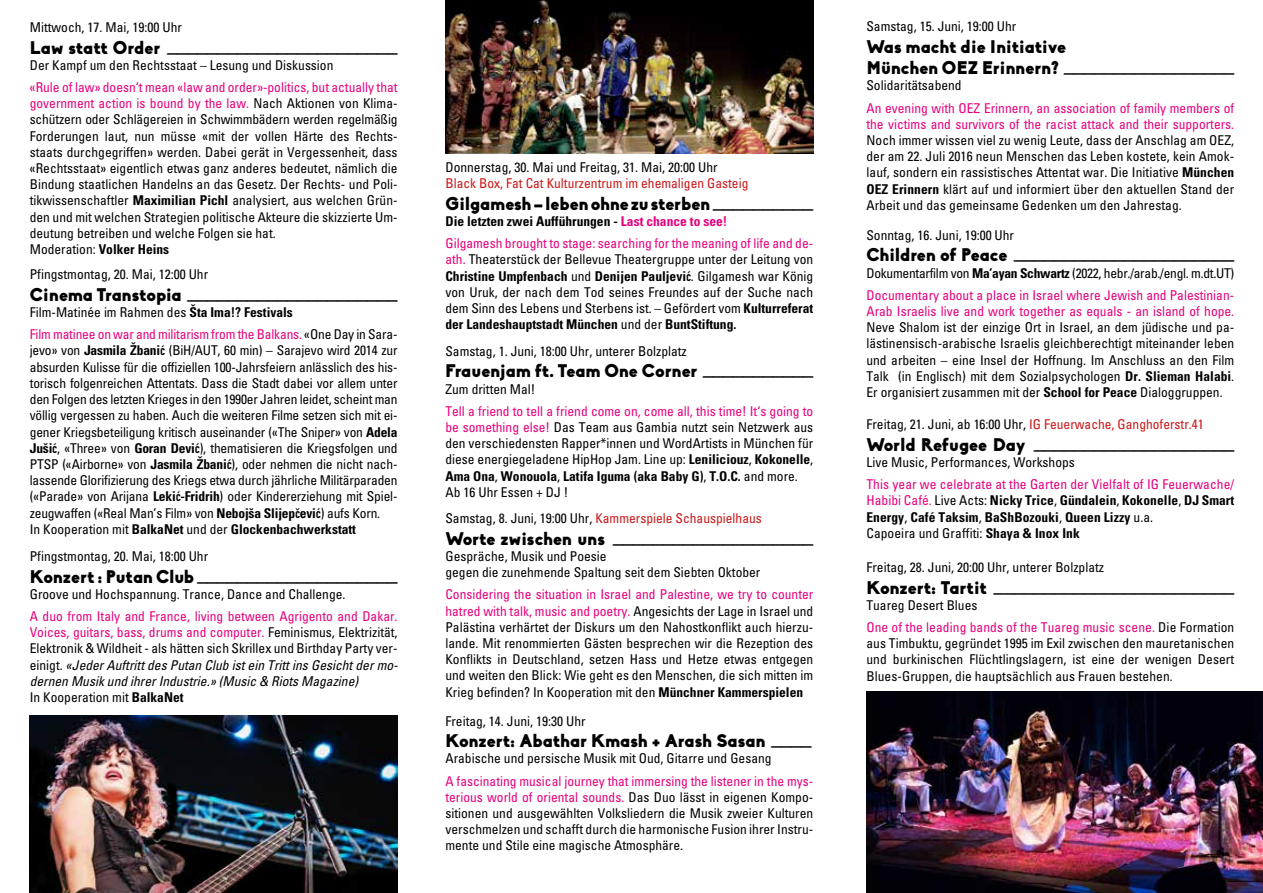
<style>
.page{position:relative;width:1263px;height:893px;background:#fff}
.page>*{position:absolute;margin:0;border:0;box-sizing:border-box;transform-origin:0 0}
.t1{font:18px "Arial";color:#000}
.t2{font:900 18px/21.6px "Biko";color:#000}
.t3{font:condensed 13.5px/16.2px "Univers";color:#000;text-align:justify}
.t4{font:condensed 13.5px/22.2px "Univers";color:#e6007d}
.t5{font:700 condensed 13.5px/16.2px "Univers";letter-spacing:.005em;color:#000}
.t6{font:condensed 13.5px "Univers";color:#cd1719}
.s1{font-family:"Biko";font-weight:900}
.s2{color:#e6007d}
.s3{font-weight:700}
.s4{color:#000}
.s5{font-weight:700;color:#000}
.s6{font-family:"DIN Condensed";font-weight:700;font-stretch:normal}
.s7{font-style:italic}
.s8{font-weight:400;color:#e6007d}
.s9{font-weight:400}
</style>
<div class="page">
<img style="left:866px;top:692px;width:397px;height:201px">
<img style="left:445px;top:0;width:368px;height:153px">
<img style="left:30px;top:716px;width:368px;height:177px">
<p class="t3" style="left:30px;top:19px;width:154px">Mittwoch, 17. Mai, 19:00 Uhr</p>
<h1 class="t1" style="left:30px;top:33px;width:369px"><span class="s1">Law statt Order</span> _______________________</h1>
<p class="t3" style="left:30px;top:57px;width:305px">Der Kampf um den Rechtsstaat – Lesung und Diskussion</p>
<p class="t3" style="left:30px;top:79px;width:369px;text-align:left"><span class="s2">«Rule of law» doesn‘t mean «law and order»-politics, but actually that government action is bound by the law.</span> Nach Aktionen von Klima&shy;schützern oder Schlägereien in Schwimmbädern werden regelmäßig Forderungen laut, nun müsse «mit der vollen Härte des Rechts&shy;staats durchgegriffen» werden. Dabei gerät in Vergessenheit, dass «Rechtsstaat» eigentlich etwas ganz anderes bedeutet, nämlich die Bindung staatlichen Handelns an das Gesetz. Der Rechts- und Poli&shy;tikwissenschaftler <span class="s3">Maximilian Pichl</span> analysiert, aus welchen Grün&shy;den und mit welchen Strategien politische Akteure die skizzierte Um&shy;deutung betreiben und welche Folgen sie hat.<br>Moderation: <span class="s3">Volker Heins</span></p>
<p class="t3" style="left:30px;top:266px;width:180px">Pfingstmontag, 20. Mai, 12:00 Uhr</p>
<h1 class="t1" style="left:30px;top:280px;width:369px"><span class="s1">Cinema Transtopia</span> _____________________</h1>
<p class="t4" style="left:30px;top:301px;width:369px"><span class="s4">Film-Matinée im Rahmen des</span> <span class="s5">Šta Ima!? Festivals<br></span>Film matinee on war and militarism from the Balkans. <span class="s4">«One Day in Sara-</span></p>
<p class="t3" style="left:30px;top:342px;width:369px;text-align:left">jevo» von <span class="s3">Jasmila Žbani</span><span class="s6">ć</span> (BiH/AUT, 60 min) – Sarajevo wird 2014 zur absurden Kulisse für die offiziellen 100-Jahrsfeiern anlässlich des his&shy;torisch folgenreichen Attentats. Dass die Stadt dabei vor allem unter den Folgen des letzten Krieges in den 1990er Jahren leidet, scheint man völlig vergessen zu haben. Auch die weiteren Filme setzen sich mit ei&shy;gener Kriegsbeteiligung kritisch auseinander («The Sniper» von <span class="s3">Adela Juši</span><span class="s6">ć</span>, «Three» von <span class="s3">Goran Devi</span><span class="s6">ć</span>), thematisieren die Kriegsfolgen und PTSP («Airborne» von <span class="s3">Jasmila Žbani</span><span class="s6">ć</span>), oder nehmen die nicht nach&shy;lassende Glorifizierung des Kriegs etwa durch jährliche Militärparaden («Parade» von Arijana <span class="s3">Leki</span><span class="s6">ć</span><span class="s3">-Fridrih</span>) oder Kindererziehung mit Spiel&shy;zeugwaffen («Real Man’s Film» von <span class="s3">Nebojša Slijep</span><span class="s6">č</span><span class="s3">evi</span><span class="s6">ć</span>) aufs Korn.<br>In Kooperation mit <span class="s3">BalkaNet</span> und der <span class="s3">Glockenbachwerkstatt</span></p>
<p class="t3" style="left:30px;top:548px;width:180px">Pfingstmontag, 20. Mai, 18:00 Uhr</p>
<h1 class="t1" style="left:30px;top:561px;width:369px"><span class="s1">Konzert : Putan Club</span> ____________________</h1>
<p class="t3" style="left:30px;top:586px;width:317px">Groove und Hochspannung. Trance, Dance and Challenge.</p>
<p class="t3" style="left:30px;top:608px;width:369px;text-align:left"><span class="s2">A duo from Italy and France, living between Agrigento and Dakar.<br>Voices, guitars, bass, drums and computer.</span> Feminismus, Elektrizität, Elektronik &amp; Wildheit - als hätten sich Skrillex und Birthday Party ver&shy;einigt. <span class="s7">«Jeder Auftritt des Putan Club ist ein Tritt ins Gesicht der mo&shy;dernen Musik und ihrer Industrie.» (Music &amp; Riots Magazine)<br></span>In Kooperation mit <span class="s3">BalkaNet</span></p>
<p class="t3" style="left:445px;top:159px;width:274px">Donnerstag, 30. Mai und Freitag, 31. Mai, 20:00 Uhr</p>
<p class="t6" style="left:445px;top:175px;width:304px">Black Box, Fat Cat Kulturzentrum im ehemaligen Gasteig</p>
<h1 class="t2" style="left:445px;top:193px;width:369px">Gilgamesh – leben ohne zu sterben <sup>__________</sup></h1>
<p class="t4" style="left:445px;top:210px;width:369px"><span class="s5">Die letzten zwei Aufführungen -</span> <span class="s3">Last chance to see!<br></span>Gilgamesh brought to stage: searching for the meaning of life and de-</p>
<p class="t3" style="left:445px;top:251px;width:369px"><span class="s2">ath.</span> Theaterstück der Bellevue Theatergruppe unter der Leitung von <span class="s3">Christine Umpfenbach</span> und <span class="s3">Denijen Pauljevi</span><span class="s6">ć</span>. Gilgamesh war König von Uruk, der nach dem Tod seines Freundes auf der Suche nach dem Sinn des Lebens und Sterbens ist. – Gefördert vom <span class="s3">Kulturreferat der Landeshauptstadt München</span> und der <span class="s3">BuntStiftung.</span></p>
<p class="t3" style="left:445px;top:342px;width:243px">Samstag, 1. Juni, 18:00 Uhr, unterer Bolzplatz</p>
<h1 class="t2" style="left:445px;top:360px;width:369px">Frauenjam ft. Team One Corner <sup>___________</sup></h1>
<p class="t3" style="left:445px;top:380px;width:91px">Zum dritten Mal!</p>
<p class="t3" style="left:445px;top:402px;width:369px;text-align:left"><span class="s2">Tell a friend to tell a friend come on, come all, this time! It‘s going to be something else!</span> Das Team aus Gambia nutzt sein Netzwerk aus den verschiedensten Rapper*innen und WordArtists in München für diese energiegeladene HipHop Jam. Line up: <span class="s3">Leniliciouz</span>, <span class="s3">Kokonelle</span>, <span class="s3">Ama Ona</span>, <span class="s3">Wonouola</span>, <span class="s3">Latifa Iguma (aka Baby G)</span>, <span class="s3">T.O.C.</span> and more.<br>Ab 16 Uhr Essen + DJ !</p>
<p class="t6" style="left:445px;top:510px;width:318px"><span class="s4">Samstag, 8. Juni, 19:00 Uhr,</span> Kammerspiele Schauspielhaus</p>
<h1 class="t1" style="left:445px;top:524px;width:369px"><span class="s1">Worte zwischen uns</span> ____________________</h1>
<p class="t3" style="left:445px;top:548px;width:316px">Gespräche, Musik und Poesie<br>gegen die zunehmende Spaltung seit dem Siebten Oktober</p>
<p class="t3" style="left:445px;top:586px;width:369px"><span class="s2">Considering the situation in Israel and Palestine, we try to counter hatred with talk, music and poetry.</span> Angesichts der Lage in Israel und Palästina verhärtet der Diskurs um den Nahostkonflikt auch hierzu&shy;lande. Mit renommierten Gästen besprechen wir die Rezeption des Konflikts in Deutschland, setzen Hass und Hetze etwas entgegen und weiten den Blick: Wie geht es den Menschen, die sich mitten im Krieg befinden? In Kooperation mit den <span class="s3">Münchner Kammerspielen</span></p>
<p class="t3" style="left:445px;top:712px;width:142px">Freitag, 14. Juni, 19:30 Uhr</p>
<h1 class="t2" style="left:445px;top:730px;width:368px">Konzert: Abathar Kmash + Arash Sasan <sup>____</sup></h1>
<p class="t3" style="left:445px;top:750px;width:328px">Arabische und persische Musik mit Oud, Gitarre und Gesang</p>
<p class="t3" style="left:445px;top:772px;width:369px"><span class="s2">A fascinating musical journey that immersing the listener in the mys&shy;terious world of oriental sounds.</span> Das Duo lässt in eigenen Kompo&shy;sitionen und ausgewählten Volksliedern die Musik zweier Kulturen verschmelzen und schafft durch die harmonische Fusion ihrer Instru&shy;mente und Stile eine magische Atmosphäre.</p>
<p class="t3" style="left:866px;top:18px;width:151px">Samstag, 15. Juni, 19:00 Uhr</p>
<h1 class="t2" style="left:866px;top:36px;width:369px">Was macht die Initiative<br>München OEZ Erinnern? <sup>_________________</sup></h1>
<p class="t3" style="left:866px;top:77px;width:97px">Solidaritätsabend</p>
<p class="t4" style="left:866px;top:99px;width:369px;line-height:16.2px">An evening with OEZ Erinnern, an association of family members of the victims and survivors of the racist attack and their supporters.</p>
<p class="t3" style="left:866px;top:132px;width:369px">Noch immer wissen viel zu wenig Leute, dass der Anschlag am OEZ, der am 22. Juli 2016 neun Menschen das Leben kostete, kein Amok&shy;lauf, sondern ein rassistisches Attentat war. Die Initiative <span class="s3">München OEZ Erinnern</span> klärt auf und informiert über den aktuellen Stand der Arbeit und das gemeinsame Gedenken um den Jahrestag.</p>
<p class="t3" style="left:866px;top:227px;width:149px">Sonntag, 16. Juni, 19:00 Uhr</p>
<h1 class="t1" style="left:866px;top:240px;width:369px"><span class="s1">Children of Peace</span> ______________________</h1>
<p class="t4" style="left:866px;top:261px;width:369px"><span class="s4">Dokumentarfilm von</span> <span class="s5">Ma’ayan Schwartz</span> <span class="s4">(2022, hebr./arab./engl. m.dt.UT)<br></span>Documentary about a place in Israel where Jewish and Palestinian-</p>
<p class="t4" style="left:866px;top:300px;width:369px">Arab Israelis live and work together as equals - an island of hope.</p>
<p class="t3" style="left:866px;top:319px;width:369px">Neve Shalom ist der einzige Ort in Israel, an dem jüdische und pa&shy;lästinensisch-arabische Israelis gleichberechtigt miteinander leben und arbeiten – eine Insel der Hoffnung. Im Anschluss an den Film Talk (in Englisch) mit dem Sozialpsychologen <span class="s3">Dr. Slieman Halabi</span>.<br>Er organisiert zusammen mit der <span class="s3">School for Peace</span> Dialoggruppen.</p>
<p class="t6" style="left:866px;top:416px;width:339px"><span class="s4">Freitag, 21. Juni, ab 16:00 Uhr,</span> IG Feuerwache, Ganghoferstr.41</p>
<h1 class="t1" style="left:866px;top:430px;width:369px"><span class="s1">World Refugee Day</span> ____________________</h1>
<p class="t3" style="left:866px;top:454px;width:210px">Live Music, Performances, Workshops</p>
<p class="t5" style="left:866px;top:476px;width:369px"><span class="s8">This year we celebrate at the Garten der Vielfalt of IG Feuerwache/ Habibi Café.</span> <span class="s9">Live Acts:</span> Nicky Trice<span class="s9">,</span> Gündalein<span class="s9">,</span> Kokonelle<span class="s9">,</span> DJ Smart Energy<span class="s9">,</span> Café Taksim<span class="s9">,</span> BaShBozouki<span class="s9">,</span> Queen Lizzy <span class="s9">u.a.<br>Capoeira und Graffiti:</span> Shaya &amp; Inox Ink</p>
<p class="t3" style="left:866px;top:559px;width:239px">Freitag, 28. Juni, 20:00 Uhr, unterer Bolzplatz</p>
<h1 class="t1" style="left:866px;top:572px;width:369px"><span class="s1">Konzert: Tartit</span> ________________________</h1>
<p class="t4" style="left:866px;top:593px;width:369px"><span class="s4">Tuareg Desert Blues<br></span>One of the leading bands of the Tuareg music scene. <span class="s4">Die Formation</span></p>
<p class="t3" style="left:866px;top:635px;width:369px">aus Timbuktu, gegründet 1995 im Exil zwischen den mauretanischen und burkinischen Flüchtlingslagern, ist eine der wenigen Desert Blues-Gruppen, die hauptsächlich aus Frauen bestehen.</p>
</div>
